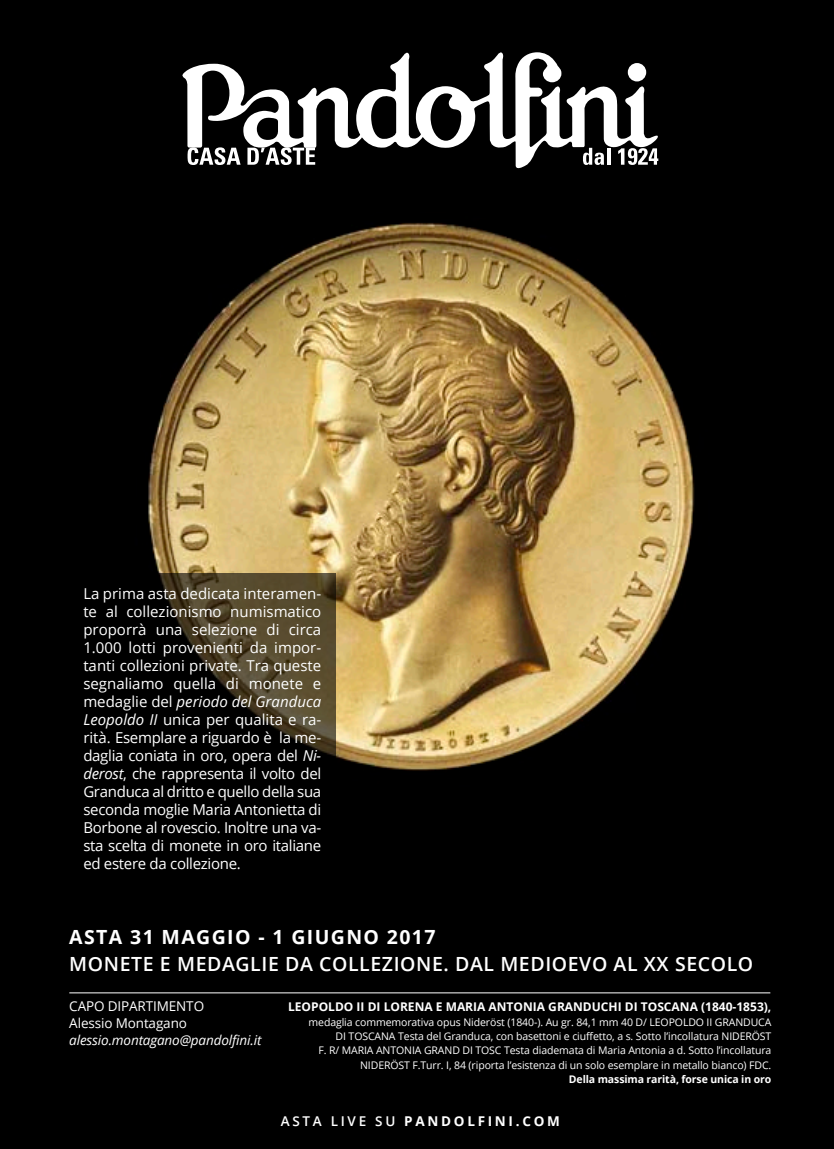
<style>
.page{position:relative;width:834px;height:1149px;background:#fff}
.page>*{position:absolute;margin:0;border:0;box-sizing:border-box;transform-origin:0 0}
.t1{font:600 19.5px/27.6px "Open Sans";letter-spacing:.03em;color:#fff}
.t2{font:15px/18px "Open Sans";letter-spacing:-.02em;color:#fff;text-align:justify}
.t3{font:13.5px/16.5px "Open Sans";letter-spacing:-.01em;color:#fff}
.t4{font:700 13.5px "Open Sans";letter-spacing:.2em;color:#fff}
.t5{font:700 12px "Open Sans";color:#fff}
.t6{font:10.5px/14.2px "Open Sans";letter-spacing:-.01em;color:#fff;text-align:right}
.s1{font-style:italic}
.s2{font-weight:700}
.s3{font-weight:600}
</style>
<div class="page">
<img style="left:0;top:0;width:833px;height:1148px">
<svg style="left:180px;top:50px;width:479px;height:122px;fill:#000"></svg>
<svg style="left:582px;top:148px;width:22px;height:17px"></svg>
<svg style="left:606px;top:148px;width:4px;height:17px"></svg>
<svg style="left:618px;top:148px;width:40px;height:17px"></svg>
<hr style="left:69px;top:992px;width:701px;height:1px;background:#fff">
<svg style="left:69px;top:573px;width:266px;height:309px;background:#15120b"></svg>
<p class="t2" style="left:83px;top:583px;width:239px">La prima asta dedicata interamen&shy;te al collezionismo numismatico proporrà una selezione di circa 1.000 lotti provenienti da impor&shy;tanti collezioni private. Tra queste segnaliamo quella di monete e medaglie del <span class="s1">periodo del Granduca Leopoldo II</span> unica per qualita e ra&shy;rità. Esemplare a riguardo è la me&shy;daglia coniata in oro, opera del <span class="s1">Ni&shy;derost</span>, che rappresenta il volto del Granduca al dritto e quello della sua seconda moglie Maria Antonietta di Borbone al rovescio. Inoltre una va&shy;sta scelta di monete in oro italiane ed estere da collezione.</p>
<p class="t1" style="left:69px;top:922px;width:685px"><span class="s2">ASTA 31 MAGGIO - 1 GIUGNO 2017<br></span>MONETE E MEDAGLIE DA COLLEZIONE. DAL MEDIOEVO AL XX SECOLO</p>
<p class="t5" style="left:288px;top:998px;width:484px">LEOPOLDO II DI LORENA E MARIA ANTONIA GRANDUCHI DI TOSCANA (1840-1853),</p>
<p class="t6" style="left:308px;top:1014px;width:464px">medaglia commemorativa opus Nideröst (1840-). Au gr. 84,1 mm 40 D/ LEOPOLDO II GRANDUCA DI TOSCANA Testa del Granduca, con basettoni e ciuffetto, a s. Sotto l’incollatura NIDERÖST<br>F. R/ MARIA ANTONIA GRAND DI TOSC Testa diademata di Maria Antonia a d. Sotto l’incollatura NIDERÖST F.Turr. I, 84 (riporta l’esistenza di un solo esemplare in metallo bianco) FDC.<br><span class="s2">Della massima rarità, forse unica in oro</span></p>
<p class="t3" style="left:69px;top:997px;width:194px">CAPO DIPARTIMENTO<br>Alessio Montagano <span class="s1">alessio.montagano@pandolfini.it</span></p>
<p class="t4" style="left:281px;top:1110px;width:280px"><span class="s3">ASTA LIVE SU</span> PANDOLFINI.COM</p>
</div>
